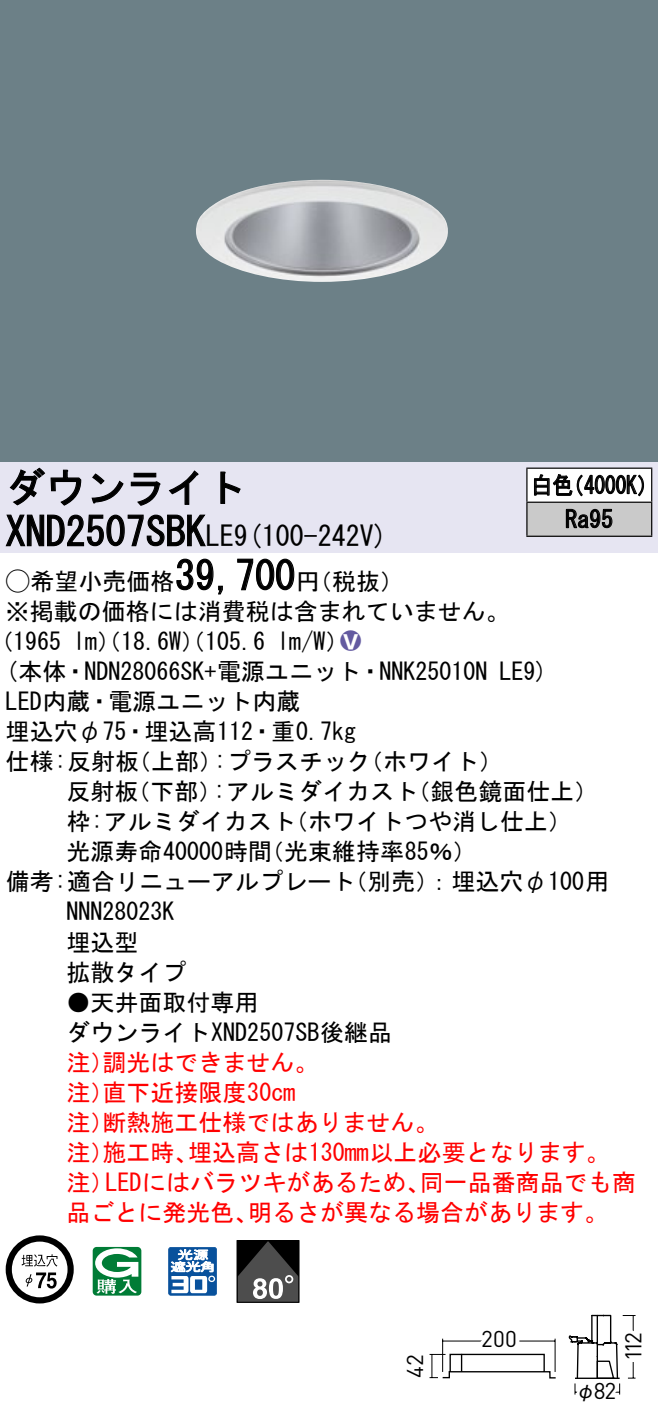
<style>
.page{position:relative;width:658px;height:1420px;background:#fff}
.page>*{position:absolute;margin:0;border:0;box-sizing:border-box;transform-origin:0 0}
.t1{font:40px "MS Gothic";color:#000}
.t2{font:28px "MS Gothic";color:#000}
.t3{font:24px/30px "MS Gothic";color:#000}
.t4{font:24px/30px "MS Gothic";color:#f00}
.t5{font:24px/34px "MS Gothic";color:#000;scale:.88 1}
.t6{font:24px "Ford Classification 1";color:#635aa0}
.t7{font:22.8px "DINOT";letter-spacing:-.02em;color:#000}
.t8{font:20px "Gothic BBB Pro Medium 90 pv RKSJ H";color:#000}
.s1{font-size:28px}
.s2{font-family:"Ford Classification 1"}
.s3{color:#fff}
</style>
<div class="page">
<div style="left:0;top:0;width:658px;height:462px;background:#6c8087"></div>
<img style="left:196px;top:180px;width:252px;height:102px">
<div style="left:0;top:462px;width:658px;height:90px;background:#e6e5f2"></div>
<svg style="left:9px;top:467px;width:73px;height:39px"></svg>
<svg style="left:91px;top:473px;width:33px;height:30px"></svg>
<svg style="left:130px;top:472px;width:30px;height:34px"></svg>
<svg style="left:168px;top:470px;width:30px;height:35px"></svg>
<svg style="left:220px;top:471px;width:21px;height:33px"></svg>
<svg style="left:5px;top:514px;width:201px;height:33px"></svg>
<svg style="left:176px;top:558px;width:47px;height:37px"></svg>
<svg style="left:237px;top:558px;width:58px;height:33px"></svg>
<svg style="left:6px;top:1235px;width:68px;height:68px"></svg>
<svg style="left:93px;top:1246px;width:48px;height:49px"></svg>
<svg style="left:168px;top:1247px;width:49px;height:48px"></svg>
<div style="left:237px;top:1239px;width:62px;height:63px;border:1px solid #000"></div>
<svg style="left:237px;top:1240px;width:62px;height:61px;background:#464646"></svg>
<div style="left:527px;top:468px;width:124px;height:34px;background:#fff"></div>
<div style="left:527px;top:502px;width:124px;height:34px;background:#cacaca"></div>
<hr style="left:526px;top:467px;width:126px;height:2px;background:#000">
<hr style="left:526px;top:468px;width:1px;height:33px;background:#000">
<hr style="left:651px;top:468px;width:1px;height:33px;background:#000">
<hr style="left:526px;top:501px;width:126px;height:2px;background:#000">
<hr style="left:526px;top:502px;width:1px;height:33px;background:#000">
<hr style="left:651px;top:502px;width:1px;height:33px;background:#000">
<hr style="left:526px;top:535px;width:126px;height:2px;background:#000">
<svg style="left:534px;top:474px;width:110px;height:23px"></svg>
<svg style="left:565px;top:508px;width:47px;height:20px"></svg>
<svg style="left:429px;top:1338px;width:127px;height:41px"></svg>
<svg style="left:568px;top:1314px;width:68px;height:81px"></svg>
<h1 class="t1" style="left:6px;top:467px;width:242px">ダウンライト</h1>
<p class="t2" style="left:234px;top:522px;width:155px">(9 100-242 (V</p>
<h1 class="t1" style="left:6px;top:511px;width:230px">XND2507SBK<span class="s1">LE</span></h1>
<h1 class="t1" style="left:175px;top:555px;width:121px">39,700</h1>
<p class="t3" style="left:6px;top:566px;width:505px"><span class="s2">A</span>希望小売価格<br>※掲載の価格には消費税は含まれていません。</p>
<p class="t6" style="left:340px;top:629px;width:22px">2<span class="s3">8</span></p>
<p class="t3" style="left:296px;top:566px;width:109px">（円税抜(</p>
<p class="t3" style="left:277px;top:626px;width:73px">l m (W/</p>
<p class="t3" style="left:-11px;top:626px;width:74px">（1965</p>
<p class="t3" style="left:73px;top:626px;width:193px">lm）（18.6 ）（W 105.6</p>
<p class="t5" style="left:565px;top:468px;width:56px;text-indent:-34px">白色<br>Ra95</p>
<p class="t5" style="left:563px;top:468px;width:110px">（4000 (K</p>
<p class="t3" style="left:6px;top:656px;width:483px">(本体・NDN28066SK+電源ユニット・NNK25010N</p>
<p class="t3" style="left:6px;top:686px;width:296px">LED内蔵・電源ユニット内蔵</p>
<p class="t3" style="left:6px;top:716px;width:352px">埋込穴φ75・埋込高112・重0.7kg</p>
<p class="t3" style="left:359px;top:746px;width:145px">（ホワイト(</p>
<p class="t3" style="left:214px;top:746px;width:158px">:プラスチック</p>
<p class="t3" style="left:6px;top:746px;width:135px">仕様:反射板</p>
<p class="t3" style="left:127px;top:746px;width:97px">（上部）</p>
<p class="t3" style="left:499px;top:656px;width:50px">LE (9</p>
<p class="t3" style="left:66px;top:776px;width:73px">反射板</p>
<p class="t3" style="left:126px;top:776px;width:97px">（下部）</p>
<p class="t3" style="left:213px;top:776px;width:206px">:アルミダイカスト</p>
<p class="t3" style="left:406px;top:776px;width:193px">（銀色鏡面仕上(</p>
<p class="t3" style="left:260px;top:806px;width:218px;text-indent:-193px">枠:アルミダイカスト<br>（光束維持率85％(</p>
<p class="t3" style="left:284px;top:806px;width:290px">（ホワイトつや消し仕上(</p>
<p class="t3" style="left:66px;top:836px;width:207px">光源寿命40000時間</p>
<p class="t3" style="left:66px;top:866px;width:290px;text-indent:-61px">備考:適合リニューアルプレート<br>NNN28023K<br>埋込型<br>拡散タイプ</p>
<p class="t3" style="left:66px;top:986px;width:327px">●天井面取付専用<br>ダウンライトXND2507SB後継品</p>
<p class="t4" style="left:102px;top:1046px;width:217px">調光はできません。</p>
<p class="t3" style="left:343px;top:866px;width:267px">（別売：）埋込穴φ100用</p>
<p class="t4" style="left:102px;top:1046px;width:194px;text-indent:-36px">注）<br>直下近接限度30cm</p>
<p class="t4" style="left:102px;top:1076px;width:337px;text-indent:-36px">注）<br>断熱施工仕様ではありません。</p>
<p class="t4" style="left:66px;top:1106px;width:49px">注）</p>
<p class="t4" style="left:188px;top:1136px;width:423px">埋込高さは130mm以上必要となります。</p>
<p class="t4" style="left:102px;top:1136px;width:97px">施工時、</p>
<p class="t4" style="left:66px;top:1136px;width:49px">注）</p>
<p class="t4" style="left:66px;top:1166px;width:49px">注）</p>
<p class="t4" style="left:105px;top:1166px;width:326px">LEDにはバラツキがあるため、</p>
<p class="t4" style="left:420px;top:1166px;width:217px">同一品番商品でも商</p>
<p class="t4" style="left:66px;top:1196px;width:193px">品ごとに発光色、</p>
<p class="t4" style="left:248px;top:1196px;width:362px">明るさが異なる場合があります。</p>
<p class="t7" style="left:399px;top:1377px;width:25px;rotate:-90deg">42</p>
<p class="t7" style="left:481px;top:1322px;width:37px">200</p>
<p class="t7" style="left:593px;top:1374px;width:24px">82</p>
<p class="t8" style="left:575px;top:1374px;width:21px">φ</p>
<p class="t7" style="left:617px;top:1360px;width:30px;rotate:-90deg">112</p>
</div>
